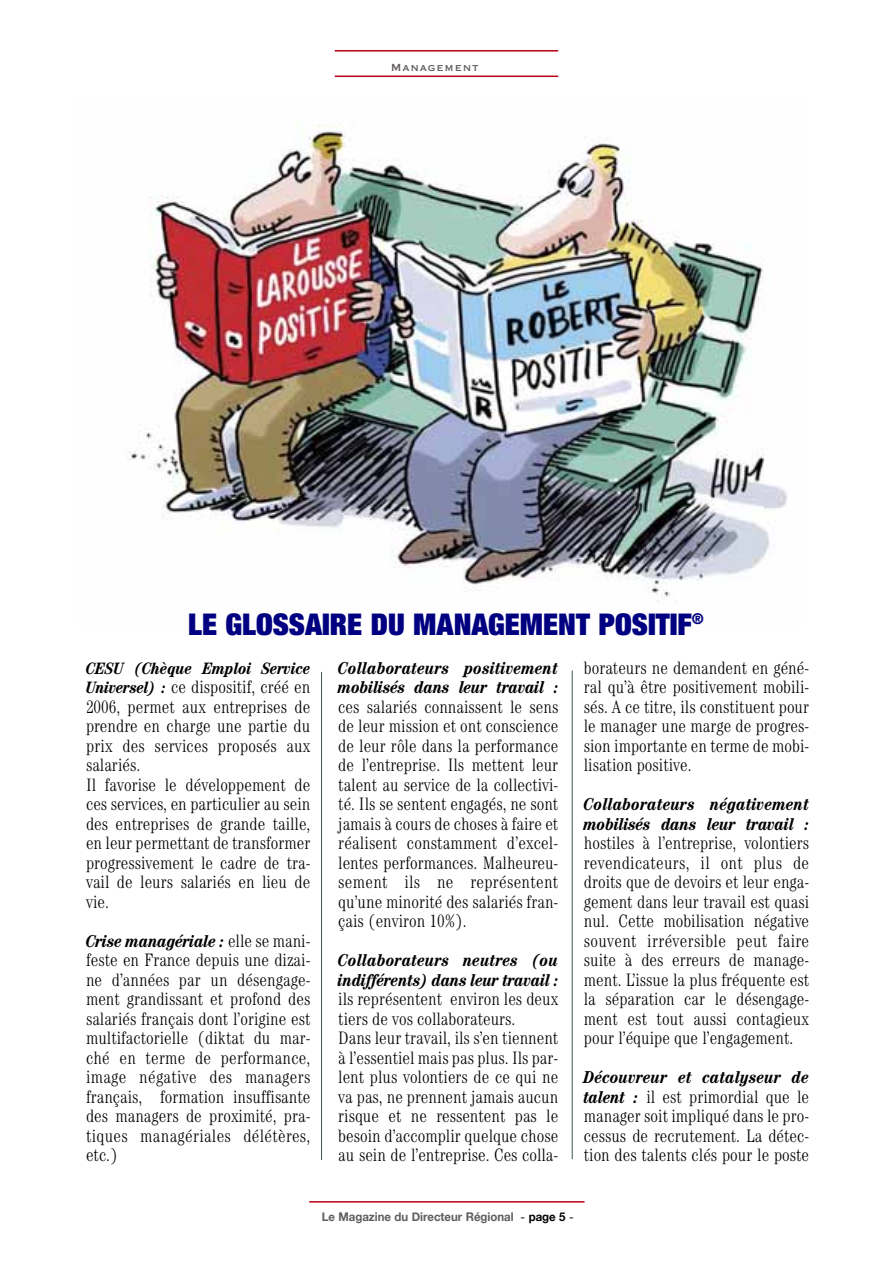
<style>
.page{position:relative;width:893px;height:1263px;background:#fff}
.page>*{position:absolute;margin:0;border:0;box-sizing:border-box;transform-origin:0 0}
.t1{font:900 expanded 30px "Helvetica Neue";color:#000080}
.t2{font:300 condensed 18px/19.5px "Century";color:#000;text-align:justify;scale:.95 1}
.t3{font:italic 700 condensed 17.25px/19.5px "Century";letter-spacing:.02em;color:#000}
.t4{font:italic 700 condensed 17.25px/19.5px "Century";color:#000}
.t5{font:italic 700 condensed 16.5px "Century";letter-spacing:.01em;color:#000}
.t6{font:13.5px "Copperplate Thirty One BC";letter-spacing:.06em;color:#605d5c;scale:.96 1}
.t7{font:700 12px "Helvetica Neue";color:#605d5c;scale:.95 1}
.s1{font-weight:700;font-style:italic;font-size:16.5px}
.s2{font-weight:300;font-style:normal;font-size:18px}
.s3{font-weight:700;font-style:italic;font-size:17.25px}
.s4{color:#000}
</style>
<div class="page">
<img style="left:127px;top:123px;width:661px;height:479px">
<hr style="left:309px;top:1201px;width:275px;height:1px;background:#ba0014">
<hr style="left:335px;top:50px;width:223px;height:2px;background:#ba0014">
<hr style="left:335px;top:76px;width:223px;height:1px;background:#ba0014">
<hr style="left:572px;top:670px;width:1px;height:489px;background:#385554">
<hr style="left:321px;top:672px;width:1px;height:488px;background:#385554">
<p class="t6" style="left:391px;top:59px;width:93px">Management</p>
<h1 class="t1" style="left:188px;top:613px;width:517px">LE GLOSSAIRE DU MANAGEMENT POSITIF<sup>®</sup></h1>
<p class="t5" style="left:86px;top:662px;width:226px">CESU (Chèque Emploi Service</p>
<p class="t2" style="left:86px;top:679px;width:238px;text-align:left"><span class="s1">Universel) :</span> ce dispositif, créé en<br>2006, permet aux entreprises de prendre en charge une partie du prix des services proposés aux salariés.<br>Il favorise le développement de ces services, en particulier au sein des entreprises de grande taille, en leur permettant de transformer progressivement le cadre de tra&shy;vail de leurs salariés en lieu de vie.</p>
<p class="t4" style="left:86px;top:932px;width:226px">Crise managériale : <span class="s2">elle se mani-</span></p>
<p class="t2" style="left:86px;top:952px;width:238px">feste en France depuis une dizai&shy;ne d’années par un désengage&shy;ment grandissant et profond des salariés français dont l’origine est multifactorielle (diktat du mar&shy;ché en terme de performance, image négative des managers français, formation insuffisante des managers de proximité, pra&shy;tiques managériales délétères, etc.)</p>
<p class="t3" style="left:338px;top:659px;width:222px">Collaborateurs positivement mobilisés dans leur travail :</p>
<p class="t2" style="left:338px;top:698px;width:233px">ces salariés connaissent le sens de leur mission et ont conscience de leur rôle dans la performance de l’entreprise. Ils mettent leur talent au service de la collectivi&shy;té. Ils se sentent engagés, ne sont jamais à cours de choses à faire et réalisent constamment d’excel&shy;lentes performances. Malheureu&shy;sement ils ne représentent qu’une minorité des salariés fran&shy;çais (environ 10%).</p>
<p class="t4" style="left:338px;top:952px;width:222px">Collaborateurs neutres (ou indifférents) dans leur travail :</p>
<p class="t2" style="left:338px;top:991px;width:233px;text-align:left">ils représentent environ les deux tiers de vos collaborateurs.<br>Dans leur travail, ils s’en tiennent à l’essentiel mais pas plus. Ils par&shy;lent plus volontiers de ce qui ne va pas, ne prennent jamais aucun risque et ne ressentent pas le besoin d’accomplir quelque chose au sein de l’entreprise. Ces colla-</p>
<p class="t2" style="left:584px;top:659px;width:239px">borateurs ne demandent en géné&shy;ral qu’à être positivement mobili&shy;sés. A ce titre, ils constituent pour le manager une marge de progres&shy;sion importante en terme de mobi&shy;lisation positive.</p>
<p class="t3" style="left:584px;top:796px;width:227px">Collaborateurs négativement mobilisés dans leur travail :</p>
<p class="t2" style="left:584px;top:835px;width:239px">hostiles à l’entreprise, volontiers revendicateurs, il ont plus de droits que de devoirs et leur enga&shy;gement dans leur travail est quasi nul. Cette mobilisation négative souvent irréversible peut faire suite à des erreurs de manage&shy;ment. L’issue la plus fréquente est la séparation car le désengage&shy;ment est tout aussi contagieux pour l’équipe que l’engagement.</p>
<p class="t3" style="left:584px;top:1069px;width:227px">Découvreur et catalyseur de</p>
<p class="t2" style="left:584px;top:1088px;width:239px"><span class="s3">talent :</span> il est primordial que le manager soit impliqué dans le pro&shy;cessus de recrutement. La détec&shy;tion des talents clés pour le poste</p>
<p class="t7" style="left:322px;top:1209px;width:267px">Le Magazine du Directeur Régional - <span class="s4">page 5</span> -</p>
</div>
